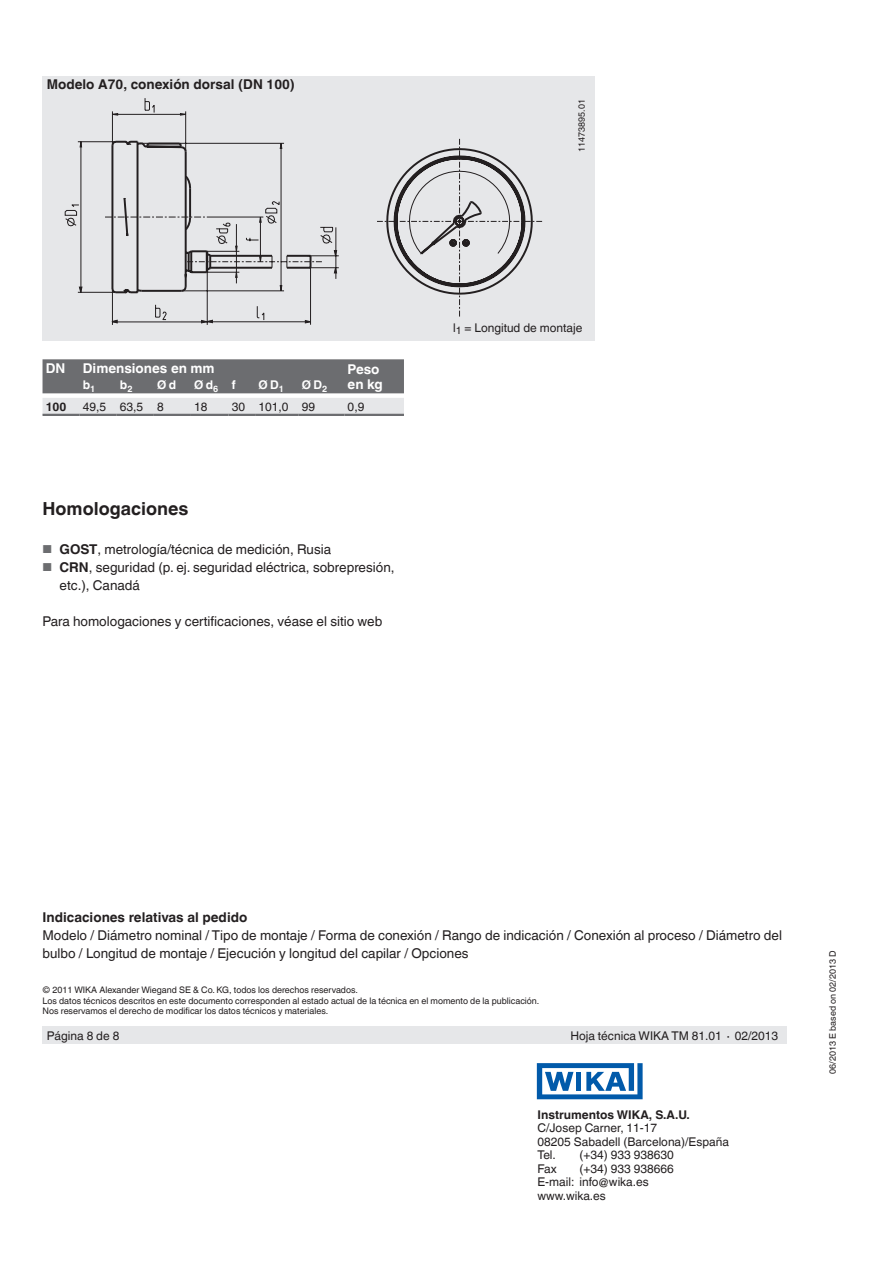
<style>
.page{position:relative;width:893px;height:1263px;background:#fff}
.page>*{position:absolute;margin:0;border:0;box-sizing:border-box;transform-origin:0 0}
.t1{font:700 18px "Helvetica World";color:#231f20}
.t2{font:13.5px/18px "Helvetica World";color:#231f20}
.t3{font:700 13.5px "Helvetica World";color:#231f20}
.t4{font:700 13.5px "Helvetica World";color:#fff}
.t5{font:12px/13.5px "Helvetica World";color:#231f20}
.t6{font:700 12px "Helvetica World";color:#231f20}
.t7{font:700 12px "Helvetica World";letter-spacing:.2em;color:#fff}
.t8{font:9px/10.5px "Helvetica World";color:#231f20}
.s1{font-size:11.55px;color:#6c6d70}
.s2{font-weight:700}
</style>
<div class="page">
<svg style="left:537px;top:1063px;width:106px;height:36px"></svg>
<div style="left:43px;top:1027px;width:744px;height:17px;background:#e6e7e9"></div>
<div style="left:43px;top:76px;width:552px;height:265px;background:#e6e7e9"></div>
<svg style="left:43px;top:359px;width:361px;height:55px;background:#9c9d9f"></svg>
<hr style="left:43px;top:414px;width:37px;height:2px;background:#6c6d70">
<hr style="left:80px;top:414px;width:37px;height:2px;background:#6c6d70">
<hr style="left:117px;top:414px;width:37px;height:2px;background:#6c6d70">
<hr style="left:154px;top:414px;width:37px;height:2px;background:#6c6d70">
<hr style="left:191px;top:414px;width:38px;height:2px;background:#6c6d70">
<hr style="left:229px;top:414px;width:26px;height:2px;background:#6c6d70">
<hr style="left:255px;top:414px;width:44px;height:2px;background:#6c6d70">
<hr style="left:299px;top:414px;width:45px;height:2px;background:#6c6d70">
<hr style="left:344px;top:414px;width:60px;height:2px;background:#6c6d70">
<svg style="left:64px;top:204px;width:15px;height:23px"></svg>
<svg style="left:79px;top:142px;width:4px;height:6px"></svg>
<svg style="left:78px;top:286px;width:5px;height:6px"></svg>
<svg style="left:144px;top:98px;width:11px;height:15px"></svg>
<svg style="left:180px;top:113px;width:7px;height:3px"></svg>
<svg style="left:111px;top:113px;width:8px;height:3px"></svg>
<svg style="left:256px;top:306px;width:9px;height:14px"></svg>
<svg style="left:304px;top:320px;width:6px;height:4px"></svg>
<svg style="left:155px;top:304px;width:12px;height:16px"></svg>
<svg style="left:201px;top:319px;width:12px;height:5px"></svg>
<svg style="left:111px;top:319px;width:7px;height:5px"></svg>
<hr style="left:80px;top:142px;width:1px;height:150px;background:#231f20">
<hr style="left:112px;top:321px;width:95px;height:1px;background:#231f20">
<hr style="left:207px;top:321px;width:104px;height:1px;background:#231f20">
<hr style="left:112px;top:289px;width:1px;height:36px;background:#231f20">
<hr style="left:112px;top:111px;width:1px;height:34px;background:#231f20">
<hr style="left:78px;top:292px;width:38px;height:1px;background:#231f20">
<hr style="left:185px;top:111px;width:1px;height:40px;background:#231f20">
<hr style="left:207px;top:272px;width:1px;height:53px;background:#231f20">
<hr style="left:78px;top:141px;width:38px;height:1px;background:#231f20">
<hr style="left:310px;top:268px;width:1px;height:57px;background:#231f20">
<hr style="left:112px;top:114px;width:74px;height:1px;background:#231f20">
<svg style="left:110px;top:139px;width:229px;height:156px"></svg>
<svg style="left:377px;top:139px;width:165px;height:178px"></svg>
<p class="t3" style="left:47px;top:77px;width:250px">Modelo A70, conexión dorsal (DN 100)</p>
<p class="t8" style="left:576px;top:152px;width:54px;rotate:-90deg">11473895.01</p>
<p class="t4" style="left:46px;top:360px;width:21px">DN</p>
<p class="t4" style="left:83px;top:360px;width:133px">Dimensiones en mm</p>
<p class="t4" style="left:348px;top:361px;width:33px">Peso</p>
<p class="t7" style="left:83px;top:378px;width:14px">b<sub>1</sub></p>
<p class="t7" style="left:120px;top:378px;width:14px">b<sub>2</sub></p>
<p class="t7" style="left:157px;top:378px;width:21px">Ød</p>
<p class="t7" style="left:194px;top:378px;width:43px">Ød<sub>6</sub> f</p>
<p class="t7" style="left:258px;top:378px;width:27px">ØD<sub>1</sub></p>
<p class="t7" style="left:302px;top:378px;width:27px">ØD<sub>2</sub></p>
<p class="t4" style="left:348px;top:376px;width:37px">en kg</p>
<p class="t6" style="left:46px;top:399px;width:22px">100</p>
<p class="t5" style="left:83px;top:400px;width:82px">49,5 63,5 8</p>
<p class="t5" style="left:194px;top:400px;width:15px">18</p>
<p class="t5" style="left:232px;top:400px;width:85px">30 101,0 99</p>
<p class="t5" style="left:348px;top:400px;width:18px">0,9</p>
<h1 class="t1" style="left:43px;top:498px;width:148px">Homologaciones</h1>
<p class="t2" style="left:43px;top:540px;width:290px"><span class="s1">■</span> <span class="s2">GOST</span>, metrología/técnica de medición, Rusia</p>
<p class="t2" style="left:60px;top:558px;width:336px;text-indent:-17px"><span class="s1">■</span> <span class="s2">CRN</span>, seguridad (p. ej. seguridad eléctrica, sobrepresión, etc.), Canadá</p>
<p class="t2" style="left:43px;top:612px;width:341px">Para homologaciones y certificaciones, véase el sitio web</p>
<p class="t5" style="left:453px;top:321px;width:131px">l<sub>1</sub> = Longitud de montaje</p>
<p class="t3" style="left:42px;top:909px;width:206px">Indicaciones relativas al pedido</p>
<p class="t2" style="left:42px;top:926px;width:741px">Modelo / Diámetro nominal / Tipo de montaje / Forma de conexión / Rango de indicación / Conexión al proceso / Diámetro del bulbo / Longitud de montaje / Ejecución y longitud del capilar / Opciones</p>
<p class="t8" style="left:43px;top:985px;width:498px">© 2011 WIKA Alexander Wiegand SE &amp; Co. KG, todos los derechos reservados.<br>Los datos técnicos descritos en este documento corresponden al estado actual de la técnica en el momento de la publicación.<br>Nos reservamos el derecho de modificar los datos técnicos y materiales.</p>
<p class="t5" style="left:47px;top:1029px;width:74px">Página 8 de 8</p>
<p class="t5" style="left:570px;top:1029px;width:209px">Hoja técnica WIKA TM 81.01 ∙ 02/2013</p>
<p class="t6" style="left:537px;top:1107px;width:154px">Instrumentos WIKA, S.A.U.</p>
<p class="t5" style="left:537px;top:1121px;width:193px">C/Josep Carner, 11-17<br>08205 Sabadell (Barcelona)/España<br>Tel.</p>
<p class="t5" style="left:579px;top:1148px;width:96px">(+34) 933 938630</p>
<p class="t5" style="left:537px;top:1161px;width:138px;text-indent:42px">(+34) 933 938666<br>E-mail: info@wika.es www.wika.es</p>
<p class="t5" style="left:537px;top:1161px;width:21px">Fax</p>
<p class="t8" style="left:827px;top:1074px;width:125px;rotate:-90deg">06/2013 E based on 02/2013 D</p>
</div>
